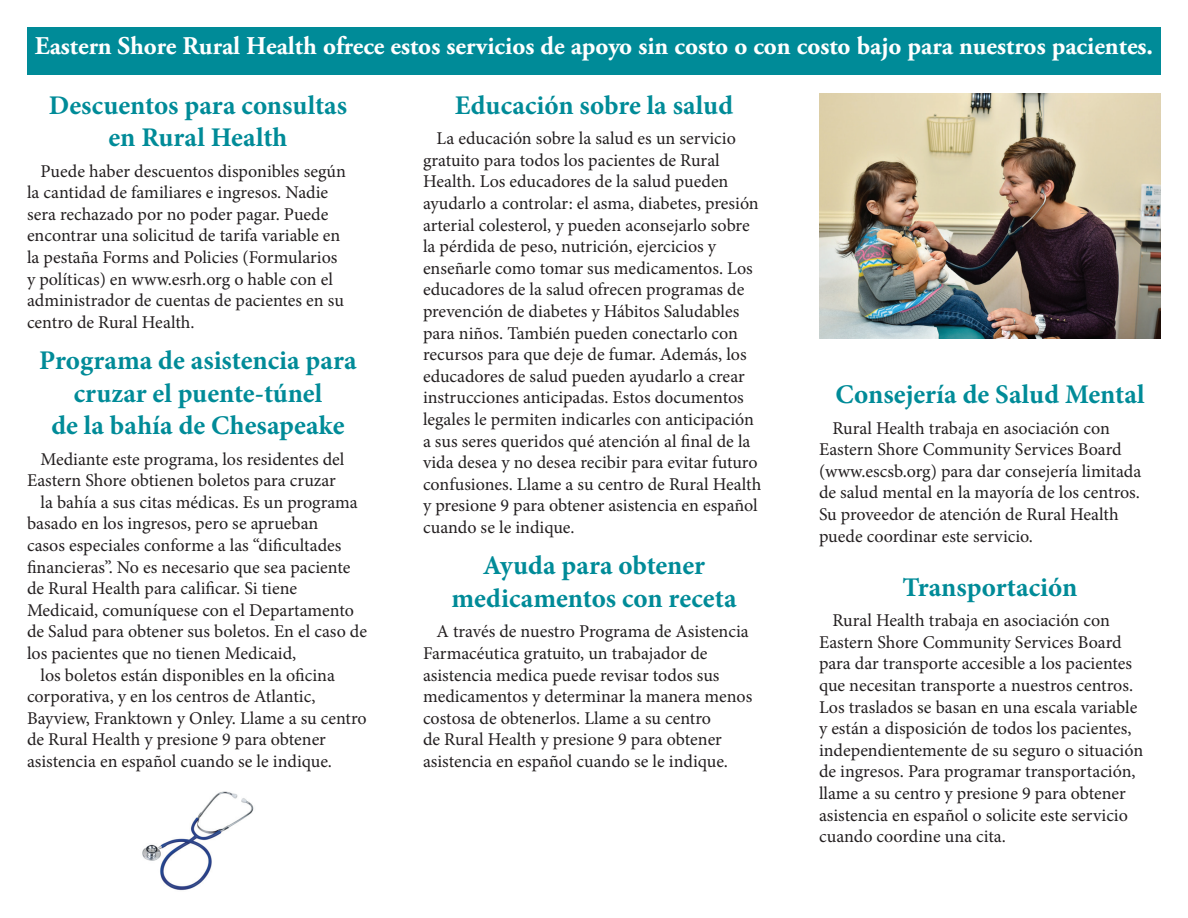
<style>
.page{position:relative;width:1188px;height:918px;background:#fff}
.page>*{position:absolute;margin:0;border:0;box-sizing:border-box;transform-origin:0 0}
.t1{font:700 27px/32.4px "Minion Pro";color:#008b98;text-align:center}
.t2{font:700 25.5px "Adobe Garamond Pro";color:#fff}
.t3{font:18px/21.6px "Minion Pro";color:#231f20}
</style>
<div class="page">
<div style="left:27px;top:27px;width:1134px;height:48px;background:#008b98"></div>
<img style="left:819px;top:94px;width:342px;height:244px">
<img style="left:142px;top:791px;width:112px;height:100px">
<h2 class="t2" style="left:35px;top:32px;width:1120px">Eastern Shore Rural Health ofrece estos servicios de apoyo sin costo o con costo bajo para nuestros pacientes.</h2>
<h1 class="t1" style="left:49px;top:88px;width:300px">Descuentos para consultas en Rural Health</h1>
<p class="t3" style="left:27px;top:160px;width:320px;text-indent:14px">Puede haber descuentos disponibles según la cantidad de familiares e ingresos. Nadie sera rechazado por no poder pagar. Puede encontrar una solicitud de tarifa variable en la pestaña Forms and Policies (Formularios y políticas) en www.esrh.org o hable con el administrador de cuentas de pacientes en su centro de Rural Health.</p>
<h1 class="t1" style="left:39px;top:344px;width:319px">Programa de asistencia para cruzar el puente-túnel<br>de la bahía de Chesapeake</h1>
<p class="t3" style="left:40px;top:448px;width:305px">Mediante este programa, los residentes del</p>
<p class="t3" style="left:27px;top:470px;width:310px">Eastern Shore obtienen boletos para cruzar</p>
<p class="t3" style="left:40px;top:491px;width:319px">la bahía a sus citas médicas. Es un programa</p>
<p class="t3" style="left:27px;top:513px;width:293px">basado en los ingresos, pero se aprueban</p>
<p class="t3" style="left:27px;top:535px;width:316px">casos especiales conforme a las “dificultades</p>
<p class="t3" style="left:27px;top:556px;width:325px">financieras”. No es necesario que sea paciente</p>
<p class="t3" style="left:27px;top:578px;width:272px">de Rural Health para calificar. Si tiene</p>
<p class="t3" style="left:27px;top:599px;width:328px">Medicaid, comuníquese con el Departamento</p>
<p class="t3" style="left:27px;top:621px;width:342px">de Salud para obtener sus boletos. En el caso de</p>
<p class="t3" style="left:27px;top:643px;width:271px">los pacientes que no tienen Medicaid,</p>
<p class="t3" style="left:40px;top:664px;width:296px">los boletos están disponibles en la oficina</p>
<p class="t3" style="left:27px;top:686px;width:290px">corporativa, y en los centros de Atlantic,</p>
<p class="t3" style="left:27px;top:707px;width:341px">Bayview, Franktown y Onley. Llame a su centro</p>
<p class="t3" style="left:27px;top:729px;width:301px">de Rural Health y presione 9 para obtener</p>
<p class="t3" style="left:27px;top:751px;width:307px">asistencia en español cuando se le indique.</p>
<h1 class="t1" style="left:455px;top:88px;width:280px">Educación sobre la salud</h1>
<p class="t3" style="left:423px;top:128px;width:340px;text-indent:14px">La educación sobre la salud es un servicio gratuito para todos los pacientes de Rural Health. Los educadores de la salud pueden ayudarlo a controlar: el asma, diabetes, presión arterial colesterol, y pueden aconsejarlo sobre la pérdida de peso, nutrición, ejercicios y enseñarle como tomar sus medicamentos. Los educadores de la salud ofrecen programas de prevención de diabetes y Hábitos Saludables para niños. También pueden conectarlo con recursos para que deje de fumar. Además, los educadores de salud pueden ayudarlo a crear instrucciones anticipadas. Estos documentos legales le permiten indicarles con anticipación a sus seres queridos qué atención al final de la vida desea y no desea recibir para evitar futuro confusiones. Llame a su centro de Rural Health y presione 9 para obtener asistencia en español cuando se le indique.</p>
<h1 class="t1" style="left:451px;top:549px;width:287px">Ayuda para obtener medicamentos con receta</h1>
<p class="t3" style="left:423px;top:621px;width:331px;text-indent:14px">A través de nuestro Programa de Asistencia Farmacéutica gratuito, un trabajador de asistencia medica puede revisar todos sus medicamentos y determinar la manera menos costosa de obtenerlos. Llame a su centro<br>de Rural Health y presione 9 para obtener asistencia en español cuando se le indique.</p>
<h1 class="t1" style="left:835px;top:378px;width:311px">Consejería de Salud Mental</h1>
<p class="t3" style="left:819px;top:417px;width:324px;text-indent:14px">Rural Health trabaja en asociación con Eastern Shore Community Services Board (www.escsb.org) para dar consejería limitada de salud mental en la mayoría de los centros.<br>Su proveedor de atención de Rural Health puede coordinar este servicio.</p>
<h1 class="t1" style="left:903px;top:570px;width:176px">Transportación</h1>
<p class="t3" style="left:819px;top:610px;width:326px;text-indent:14px">Rural Health trabaja en asociación con Eastern Shore Community Services Board para dar transporte accesible a los pacientes que necesitan transporte a nuestros centros.<br>Los traslados se basan en una escala variable y están a disposición de todos los pacientes, independientemente de su seguro o situación de ingresos. Para programar transportación, llame a su centro y presione 9 para obtener asistencia en español o solicite este servicio cuando coordine una cita.</p>
</div>
